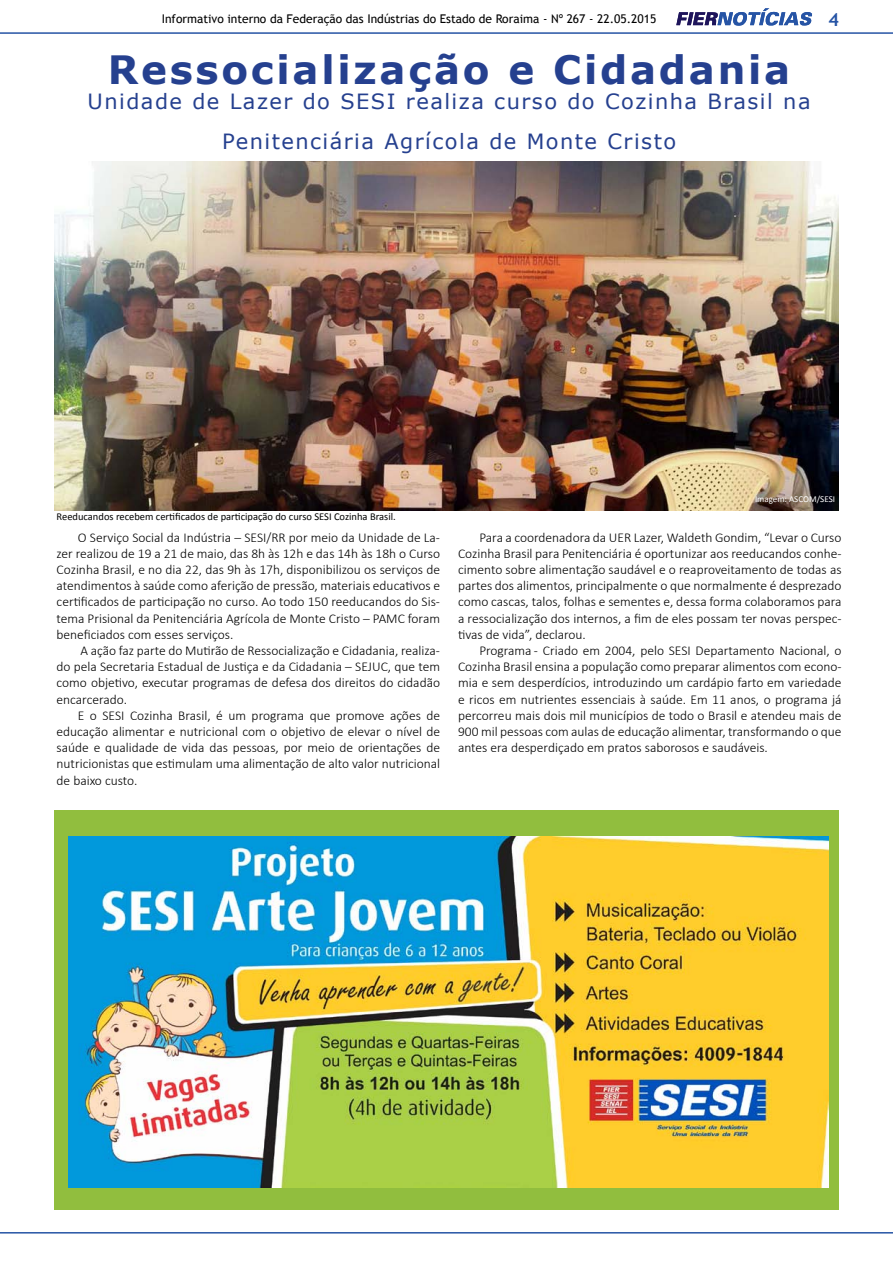
<style>
.page{position:relative;width:893px;height:1263px;background:#fff}
.page>*{position:absolute;margin:0;border:0;box-sizing:border-box;transform-origin:0 0}
.t1{font:700 39px "Verdana";letter-spacing:.07em;color:#25408f}
.t2{font:21px/39.6px "Verdana";letter-spacing:.07em;color:#25408f;text-align:center}
.t3{font:700 18px "Trebuchet MS";color:#2654a5}
.t4{font:300 13.5px/16.2px "Calibri";color:#000;text-align:justify}
.t5{font:12px "Trebuchet MS";color:#000}
.t6{font:10.5px "Calibri";color:#000}
.t7{font:9px "Calibri";color:#fff}
</style>
<div class="page">
<svg style="left:676px;top:8px;width:136px;height:18px"></svg>
<hr style="left:0;top:32px;width:893px;height:2px;background:#2654a5">
<hr style="left:0;top:1232px;width:893px;height:1px;background:#2654a5">
<img style="left:54px;top:162px;width:785px;height:348px">
<div style="left:54px;top:810px;width:785px;height:400px;background:#91be3e"></div>
<img style="left:68px;top:837px;width:760px;height:350px">
<p class="t5" style="left:162px;top:11px;width:496px">Informativo interno da Federação das Indústrias do Estado de Roraima - Nº 267 - 22.05.2015</p>
<h3 class="t3" style="left:828px;top:8px;width:12px">4</h3>
<h1 class="t1" style="left:108px;top:42px;width:684px">Ressocialização e Cidadania</h1>
<h2 class="t2" style="left:88px;top:81px;width:725px">Unidade de Lazer do SESI realiza curso do Cozinha Brasil na<br>Penitenciária Agrícola de Monte Cristo</h2>
<p class="t6" style="left:57px;top:510px;width:341px">Reeducandos recebem certificados de participação do curso SESI Cozinha Brasil.</p>
<p class="t4" style="left:57px;top:529px;width:385px;text-indent:21px">O Serviço Social da Indústria – SESI/RR por meio da Unidade de La&shy;zer realizou de 19 a 21 de maio, das 8h às 12h e das 14h às 18h o Curso Cozinha Brasil, e no dia 22, das 9h às 17h, disponibilizou os serviços de atendimentos à saúde como aferição de pressão, materiais educativos e certificados de participação no curso. Ao todo 150 reeducandos do Sis&shy;tema Prisional da Penitenciária Agrícola de Monte Cristo – PAMC foram beneficiados com esses serviços.</p>
<p class="t4" style="left:57px;top:642px;width:385px;text-indent:24px">A ação faz parte do Mutirão de Ressocialização e Cidadania, realiza&shy;do pela Secretaria Estadual de Justiça e da Cidadania – SEJUC, que tem como objetivo, executar programas de defesa dos direitos do cidadão encarcerado.</p>
<p class="t4" style="left:57px;top:707px;width:385px;text-indent:21px">E o SESI Cozinha Brasil, é um programa que promove ações de educação alimentar e nutricional com o objetivo de elevar o nível de saúde e qualidade de vida das pessoas, por meio de orientações de nutricionistas que estimulam uma alimentação de alto valor nutricional de baixo custo.</p>
<p class="t7" style="left:755px;top:493px;width:82px">Imagem: ASCOM/SESI</p>
<p class="t4" style="left:458px;top:529px;width:385px;text-indent:21px">Para a coordenadora da UER Lazer, Waldeth Gondim, “Levar o Curso Cozinha Brasil para Penitenciária é oportunizar aos reeducandos conhe&shy;cimento sobre alimentação saudável e o reaproveitamento de todas as partes dos alimentos, principalmente o que normalmente é desprezado como cascas, talos, folhas e sementes e, dessa forma colaboramos para a ressocialização dos internos, a fim de eles possam ter novas perspec&shy;tivas de vida”, declarou.</p>
<p class="t4" style="left:458px;top:642px;width:385px;text-indent:21px">Programa - Criado em 2004, pelo SESI Departamento Nacional, o Cozinha Brasil ensina a população como preparar alimentos com econo&shy;mia e sem desperdícios, introduzindo um cardápio farto em variedade e ricos em nutrientes essenciais à saúde. Em 11 anos, o programa já percorreu mais dois mil municípios de todo o Brasil e atendeu mais de 900 mil pessoas com aulas de educação alimentar, transformando o que antes era desperdiçado em pratos saborosos e saudáveis.</p>
</div>
